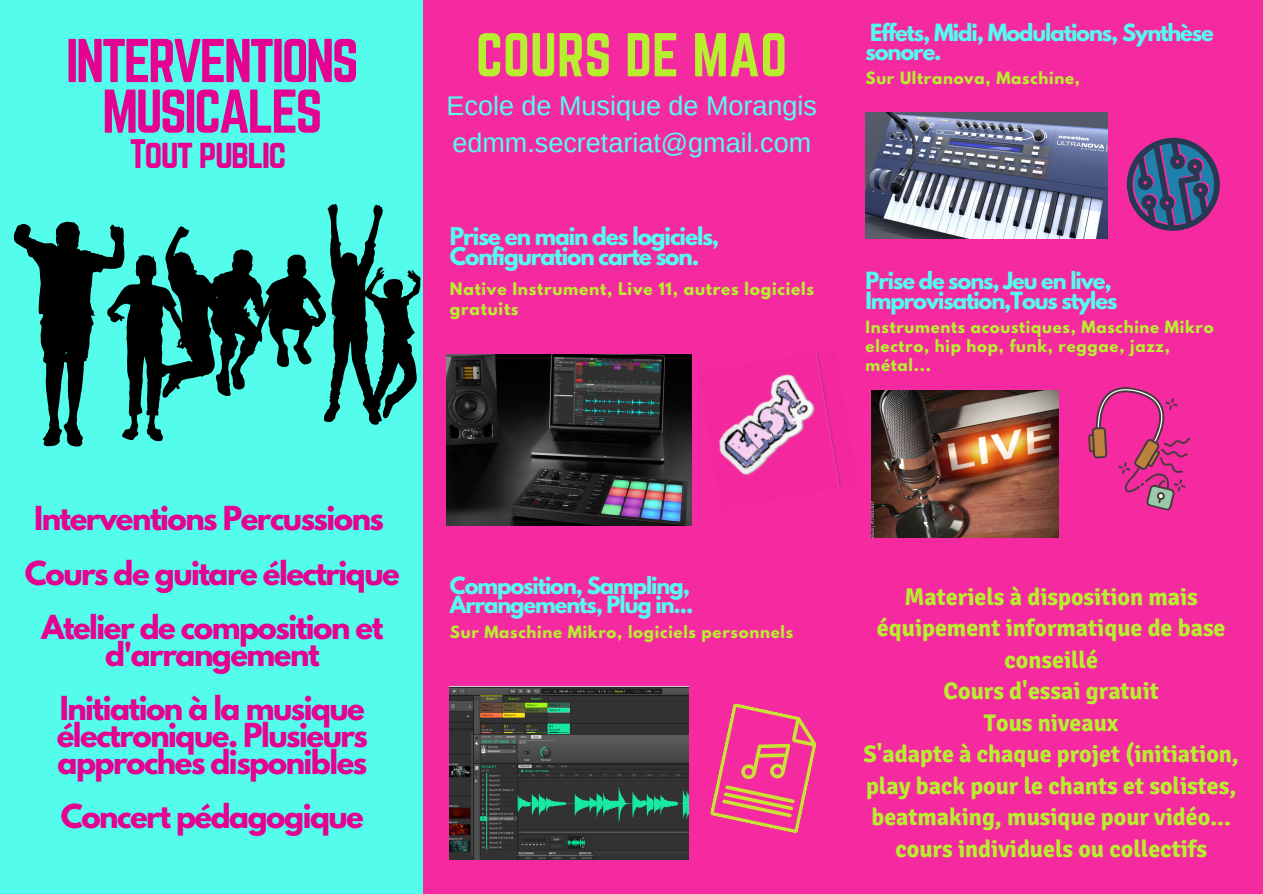
<style>
.page{position:relative;width:1263px;height:894px;background:#fff}
.page>*{position:absolute;margin:0;border:0;box-sizing:border-box;transform-origin:0 0}
.t1{font:54px/50.6px "Norwester";letter-spacing:-.05em;color:#e50191;text-align:center}
.t2{font:54px "Norwester";color:#b8ee30}
.t3{font:36px "Norwester";letter-spacing:-.05em;color:#e50191}
.t4{font:700 29.25px/27px "League Spartan";letter-spacing:-.05em;color:#e50191;text-align:center}
.t5{font:27px "Arimo";color:#54fcec}
.t6{font:700 24px/31.5px "Signika";color:#b8ee30;text-align:center}
.t7{font:700 21.6px/20.2px "League Spartan";letter-spacing:-.05em;color:#54fcec}
.t8{font:700 21px/19px "League Spartan";letter-spacing:-.05em;color:#54fcec}
.t9{font:700 15.45px/19.6px "League Spartan";letter-spacing:.05em;color:#b8ee30}
.t10{font:700 15px/19px "League Spartan";letter-spacing:.05em;color:#b8ee30}
</style>
<div class="page">
<div style="left:0;top:0;width:1263px;height:893px;background:#f62aa0"></div>
<div style="left:0;top:0;width:423px;height:893px;background:#54fcec"></div>
<img style="left:865px;top:112px;width:242px;height:126px">
<img style="left:447px;top:354px;width:244px;height:171px">
<img style="left:871px;top:390px;width:188px;height:147px">
<img style="left:450px;top:686px;width:238px;height:172px">
<svg style="left:710px;top:703px;width:107px;height:130px"></svg>
<svg style="left:1126px;top:137px;width:94px;height:94px"></svg>
<svg style="left:1088px;top:387px;width:103px;height:124px"></svg>
<svg style="left:326px;top:204px;width:95px;height:221px"></svg>
<svg style="left:13px;top:221px;width:101px;height:225px"></svg>
<svg style="left:106px;top:226px;width:220px;height:215px"></svg>
<img style="left:719px;top:352px;width:123px;height:137px">
<p class="t1" style="left:66px;top:35px;width:294px">INTERVENTIONS<br>MUSICALES</p>
<p class="t3" style="left:130px;top:132px;width:158px">Tout public</p>
<p class="t2" style="left:476px;top:22px;width:313px">COURS DE MAO</p>
<p class="t5" style="left:447px;top:90px;width:372px">Ecole de Musique de Morangis</p>
<p class="t5" style="left:452px;top:128px;width:360px">edmm.secretariat@gmail.com</p>
<p class="t7" style="left:450px;top:229px;width:271px">Prise en main des logiciels,<br>Configuration carte son.</p>
<p class="t9" style="left:450px;top:281px;width:366px">Native Instrument, Live 11, autres logiciels gratuits</p>
<p class="t8" style="left:865px;top:26px;width:350px">Effets, Midi, Modulations, Synthèse sonore.</p>
<p class="t10" style="left:865px;top:71px;width:216px">Sur Ultranova, Maschine,</p>
<p class="t8" style="left:865px;top:274px;width:253px">Prise de sons, Jeu en live,<br>Improvisation,Tous styles</p>
<p class="t10" style="left:865px;top:319px;width:350px">Instruments acoustiques, Maschine Mikro</p>
<p class="t10" style="left:865px;top:338px;width:306px">electro, hip hop, funk, reggae, jazz, métal...</p>
<p class="t4" style="left:34px;top:508px;width:351px">Interventions Percussions</p>
<p class="t4" style="left:25px;top:562px;width:376px">Cours de guitare électrique</p>
<p class="t4" style="left:42px;top:616px;width:343px">Atelier de composition et d'arrangement</p>
<p class="t4" style="left:57px;top:697px;width:313px;text-align:justify">Initiation à la musique électronique. Plusieurs approches disponibles</p>
<p class="t4" style="left:61px;top:805px;width:305px">Concert pédagogique</p>
<p class="t8" style="left:450px;top:578px;width:245px">Composition, Sampling,<br>Arrangements, Plug in...</p>
<p class="t10" style="left:450px;top:624px;width:345px">Sur Maschine Mikro, logiciels personnels</p>
<p class="t6" style="left:877px;top:581px;width:350px">Materiels à disposition mais équipement informatique de base conseillé</p>
<p class="t6" style="left:943px;top:675px;width:217px">Cours d'essai gratuit</p>
<p class="t6" style="left:984px;top:707px;width:136px">Tous niveaux</p>
<p class="t6" style="left:863px;top:738px;width:377px;text-align:justify">S'adapte à chaque projet (initiation, play back pour le chants et solistes, beatmaking, musique pour vidéo...</p>
<p class="t6" style="left:895px;top:833px;width:313px">cours individuels ou collectifs</p>
</div>
